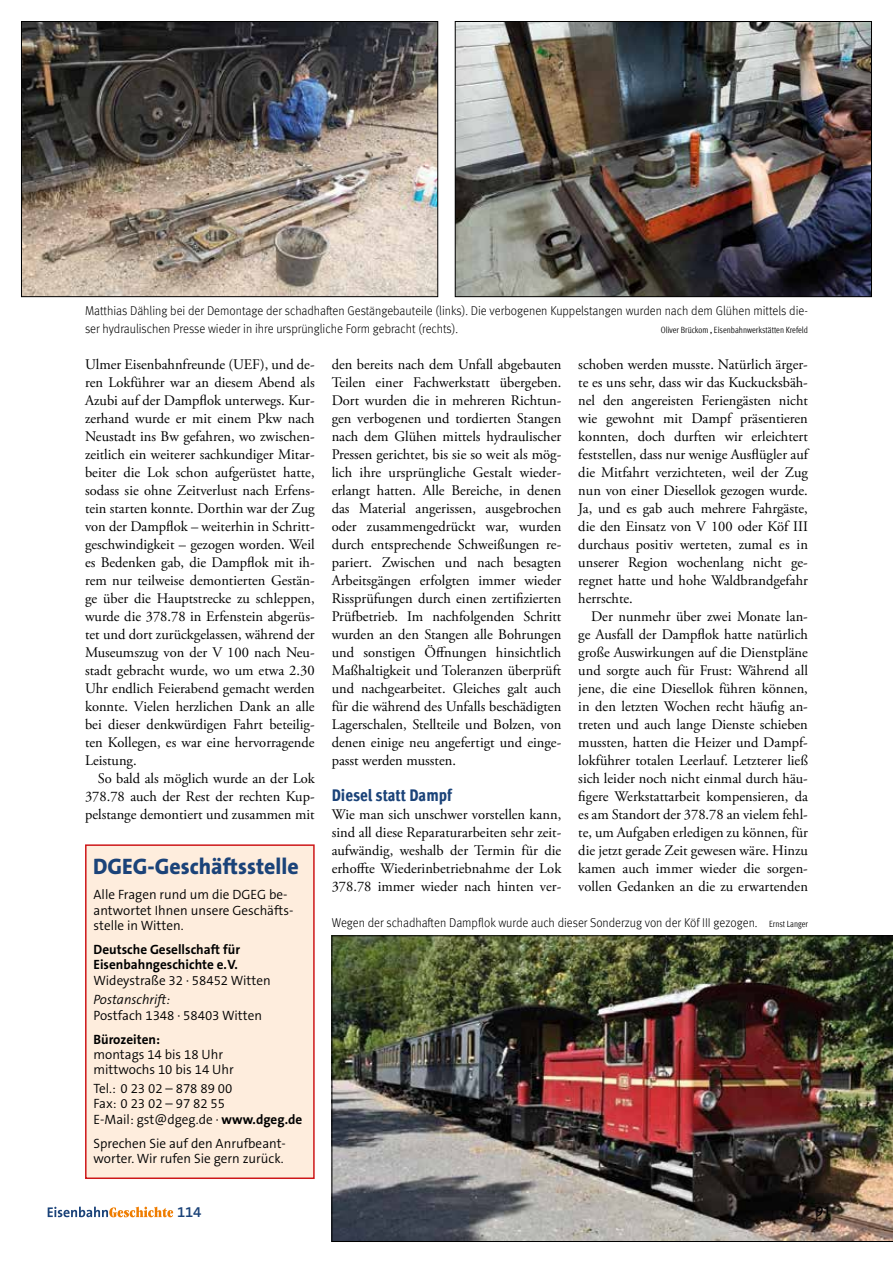
<style>
.page{position:relative;width:893px;height:1263px;background:#fff}
.page>*{position:absolute;margin:0;border:0;box-sizing:border-box;transform-origin:0 0}
.t1{font:800 22.5px "The Sans B8";color:#1b4379}
.t2{font:800 condensed 16.8px "Meta Pro";color:#1b4379}
.t3{font:600 15px "The Sans B6";color:#1b4379}
.t4{font:14.7px/18px "Adobe Garamond Pro";color:#000;text-align:justify}
.t5{font:14.25px "Meta Pro";color:#000}
.t6{font:300 13.5px/15.3px "The Sans B4";color:#000}
.t7{font:700 13.5px/15.5px "The Sans B7";color:#000}
.t8{font:italic 300 13.5px "The Sans B4";color:#000}
.t9{font:300 12.75px/18px "Meta Pro";color:#000;scale:.95 1}
.t10{font:condensed 9px "Meta Pro";letter-spacing:-.005em;color:#000;scale:.95 1}
.s1{font-family:"The Sans B7";font-weight:700}
.s2{font-weight:400;font-stretch:condensed;font-size:9px}
</style>
<div class="page">
<div style="left:85px;top:844px;width:230px;height:335px;background:#feeddd;border:2px solid #cd1719"></div>
<img style="left:332px;top:935px;width:561px;height:307px">
<img style="left:23px;top:23px;width:413px;height:272px">
<div style="left:21px;top:21px;width:417px;height:276px;border:1px solid #000"></div>
<img style="left:457px;top:23px;width:413px;height:272px">
<div style="left:455px;top:21px;width:417px;height:276px;border:1px solid #000"></div>
<svg style="left:48px;top:1207px;width:125px;height:10px"></svg>
<p class="t9" style="left:85px;top:301px;width:762px">Matthias Dähling bei der Demontage der schadhaften Gestängebauteile (links). Die verbogenen Kuppelstangen wurden nach dem Glühen mittels die&shy;ser hydraulischen Presse wieder in ihre ursprüngliche Form gebracht (rechts).</p>
<p class="t10" style="left:661px;top:323px;width:156px">Oliver Brückom , Eisenbahnwerkstätten Krefeld</p>
<p class="t4" style="left:85px;top:356px;width:231px">Ulmer Eisenbahnfreunde (UEF), und de&shy;ren Lokführer war an diesem Abend als Azubi auf der Dampflok unterwegs. Kur&shy;zerhand wurde er mit einem Pkw nach Neustadt ins Bw gefahren, wo zwischen&shy;zeitlich ein weiterer sachkundiger Mitar&shy;beiter die Lok schon aufgerüstet hatte, sodass sie ohne Zeitverlust nach Erfens&shy;tein starten konnte. Dorthin war der Zug von der Dampflok – weiterhin in Schritt&shy;geschwindigkeit – gezogen worden. Weil es Bedenken gab, die Dampflok mit ih&shy;rem nur teilweise demontierten Gestän&shy;ge über die Hauptstrecke zu schleppen, wurde die 378.78 in Erfenstein abgerüs&shy;tet und dort zurückgelassen, während der Museumszug von der V 100 nach Neu&shy;stadt gebracht wurde, wo um etwa 2.30<br>Uhr endlich Feierabend gemacht werden konnte. Vielen herzlichen Dank an alle bei dieser denkwürdigen Fahrt beteilig&shy;ten Kollegen, es war eine hervorragende Leistung.</p>
<p class="t4" style="left:85px;top:770px;width:231px;text-indent:13px">So bald als möglich wurde an der Lok 378.78 auch der Rest der rechten Kup&shy;pelstange demontiert und zusammen mit</p>
<h1 class="t1" style="left:93px;top:854px;width:207px">DGEG-Geschäftsstelle</h1>
<p class="t6" style="left:94px;top:888px;width:201px">Alle Fragen rund um die DGEG be&shy;antwortet Ihnen unsere Geschäfts&shy;stelle in Witten.</p>
<p class="t7" style="left:94px;top:942px;width:148px">Deutsche Gesellschaft für<br>Eisenbahngeschichte e.V.</p>
<p class="t6" style="left:94px;top:973px;width:179px">Wideystraße 32 · 58452 Witten</p>
<p class="t8" style="left:94px;top:993px;width:78px">Postanschrift:</p>
<p class="t6" style="left:94px;top:1008px;width:170px">Postfach 1348 · 58403 Witten</p>
<p class="t7" style="left:94px;top:1032px;width:68px">Bürozeiten:</p>
<p class="t6" style="left:94px;top:1047px;width:142px">montags 14 bis 18 Uhr mittwochs 10 bis 14 Uhr</p>
<p class="t6" style="left:94px;top:1081px;width:210px">Tel.: 0 23 02 – 878 89 00<br>Fax: 0 23 02 – 97 82 55<br>E-Mail: gst@dgeg.de · <span class="s1">www.dgeg.de</span></p>
<p class="t6" style="left:94px;top:1136px;width:192px">Sprechen Sie auf den Anrufbeant&shy;worter. Wir rufen Sie gern zurück.</p>
<p class="t4" style="left:332px;top:356px;width:231px">den bereits nach dem Unfall abgebauten Teilen einer Fachwerkstatt übergeben.<br>Dort wurden die in mehreren Richtun&shy;gen verbogenen und tordierten Stangen nach dem Glühen mittels hydraulischer Pressen gerichtet, bis sie so weit als mög&shy;lich ihre ursprüngliche Gestalt wieder&shy;erlangt hatten. Alle Bereiche, in denen das Material angerissen, ausgebrochen oder zusammengedrückt war, wurden durch entsprechende Schweißungen re&shy;pariert. Zwischen und nach besagten Arbeitsgängen erfolgten immer wieder Rissprüfungen durch einen zertifizierten Prüfbetrieb. Im nachfolgenden Schritt wurden an den Stangen alle Bohrungen und sonstigen Öffnungen hinsichtlich Maßhaltigkeit und Toleranzen überprüft und nachgearbeitet. Gleiches galt auch für die während des Unfalls beschädigten Lagerschalen, Stellteile und Bolzen, von denen einige neu angefertigt und einge&shy;passt werden mussten.</p>
<p class="t2" style="left:332px;top:782px;width:122px">Diesel statt Dampf</p>
<p class="t4" style="left:332px;top:806px;width:231px">Wie man sich unschwer vorstellen kann, sind all diese Reparaturarbeiten sehr zeit&shy;aufwändig, weshalb der Termin für die erhoffte Wiederinbetriebnahme der Lok 378.78 immer wieder nach hinten ver-</p>
<p class="t4" style="left:578px;top:356px;width:231px">schoben werden musste. Natürlich ärger&shy;te es uns sehr, dass wir das Kuckucksbäh&shy;nel den angereisten Feriengästen nicht wie gewohnt mit Dampf präsentieren konnten, doch durften wir erleichtert feststellen, dass nur wenige Ausflügler auf die Mitfahrt verzichteten, weil der Zug nun von einer Diesellok gezogen wurde.<br>Ja, und es gab auch mehrere Fahrgäste, die den Einsatz von V 100 oder Köf III durchaus positiv werteten, zumal es in unserer Region wochenlang nicht ge&shy;regnet hatte und hohe Waldbrandgefahr herrschte.</p>
<p class="t4" style="left:578px;top:608px;width:231px;text-indent:13px">Der nunmehr über zwei Monate lan&shy;ge Ausfall der Dampflok hatte natürlich große Auswirkungen auf die Dienstpläne und sorgte auch für Frust: Während all jene, die eine Diesellok führen können, in den letzten Wochen recht häufig an&shy;treten und auch lange Dienste schieben mussten, hatten die Heizer und Dampf&shy;lokführer totalen Leerlauf. Letzterer ließ sich leider noch nicht einmal durch häu&shy;figere Werkstattarbeit kompensieren, da es am Standort der 378.78 an vielem fehl&shy;te, um Aufgaben erledigen zu können, für die jetzt gerade Zeit gewesen wäre. Hinzu kamen auch immer wieder die sorgen&shy;vollen Gedanken an die zu erwartenden</p>
<p class="t9" style="left:332px;top:913px;width:503px">Wegen der schadhaften Dampflok wurde auch dieser Sonderzug von der Köf III gezogen. <span class="s2">Ernst Langer</span></p>
<p class="t3" style="left:177px;top:1203px;width:26px">114</p>
<p class="t5" style="left:816px;top:1200px;width:15px">91</p>
</div>
